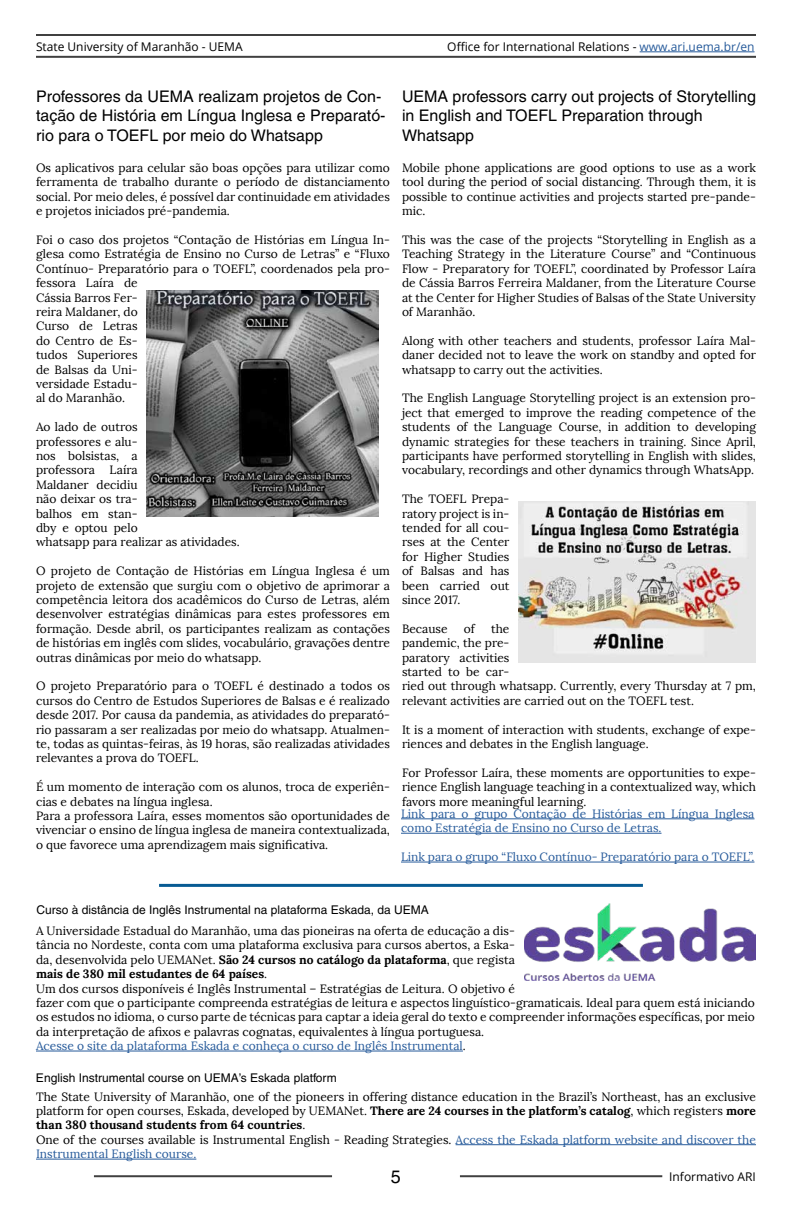
<style>
.page{position:relative;width:792px;height:1224px;background:#fff}
.page>*{position:absolute;margin:0;border:0;box-sizing:border-box;transform-origin:0 0}
.t1{font:18px "Helvetica";color:#000}
.t2{font:16px/19.2px "Helvetica";color:#000}
.t3{font:12px/14.4px "Lora";color:#000;text-align:justify}
.t4{font:12px/14.4px "Lora";color:#275b9b}
.t5{font:12px "Helvetica";color:#000}
.t6{font:12px "Open Sans";color:#000}
.s1{color:#275b9b}
.s2{font-weight:700}
</style>
<div class="page">
<img style="left:146px;top:291px;width:233px;height:225px">
<img style="left:518px;top:502px;width:237px;height:160px">
<hr style="left:159px;top:884px;width:484px;height:3px;background:#075b93">
<hr style="left:401px;top:819px;width:353px;height:1px;background:#275b9b">
<hr style="left:401px;top:833px;width:261px;height:1px;background:#275b9b">
<hr style="left:401px;top:862px;width:353px;height:1px;background:#275b9b">
<img style="left:524px;top:904px;width:232px;height:77px">
<hr style="left:36px;top:1051px;width:427px;height:1px;background:#275b9b">
<hr style="left:456px;top:1144px;width:300px;height:1px;background:#275b9b">
<hr style="left:36px;top:1159px;width:160px;height:1px;background:#275b9b">
<hr style="left:36px;top:34px;width:720px;height:2px;background:#000">
<hr style="left:36px;top:56px;width:720px;height:2px;background:#000">
<hr style="left:94px;top:1175px;width:238px;height:2px;background:#000">
<hr style="left:460px;top:1175px;width:202px;height:2px;background:#000">
<hr style="left:640px;top:52px;width:115px;height:1px;background:#275b9b">
<p class="t6" style="left:36px;top:38px;width:208px">State University of Maranhão - UEMA</p>
<p class="t6" style="left:447px;top:38px;width:309px">Office for International Relations - <span class="s1">www.ari.uema.br/en</span></p>
<h2 class="t2" style="left:36px;top:87px;width:351px">Professores da UEMA realizam projetos de Con&shy;tação de História em Língua Inglesa e Preparató&shy;rio para o TOEFL por meio do Whatsapp</h2>
<p class="t3" style="left:36px;top:161px;width:355px">Os aplicativos para celular são boas opções para utilizar como ferramenta de trabalho durante o período de distanciamento social. Por meio deles, é possível dar continuidade em atividades e projetos iniciados pré-pandemia.</p>
<p class="t3" style="left:36px;top:233px;width:356px;text-align:left">Foi o caso dos projetos “Contação de Histórias em Língua In&shy;glesa como Estratégia de Ensino no Curso de Letras” e “Fluxo<br>Contínuo- Preparatório para o TOEFL”, coordenados pela pro&shy;fessora Laíra de<br>Cássia Barros Fer-<br>reira Maldaner, do<br>Curso de Letras<br>do Centro de Es-<br>tudos Superiores<br>de Balsas da Uni-<br>versidade Estadu-<br>al do Maranhão.</p>
<p class="t3" style="left:36px;top:420px;width:205px;text-align:left">Ao lado de outros<br>professores e alu-<br>nos bolsistas, a<br>professora Laíra<br>Maldaner decidiu<br>não deixar os tra-<br>balhos em stan-<br>dby e optou pelo<br>whatsapp para realizar as atividades.</p>
<p class="t3" style="left:36px;top:564px;width:356px">O projeto de Contação de Histórias em Língua Inglesa é um projeto de extensão que surgiu com o objetivo de aprimorar a competência leitora dos acadêmicos do Curso de Letras, além desenvolver estratégias dinâmicas para estes professores em formação. Desde abril, os participantes realizam as contações de histórias em inglês com slides, vocabulário, gravações dentre outras dinâmicas por meio do whatsapp.</p>
<p class="t3" style="left:36px;top:679px;width:356px">O projeto Preparatório para o TOEFL é destinado a todos os cursos do Centro de Estudos Superiores de Balsas e é realizado desde 2017. Por causa da pandemia, as atividades do preparató&shy;rio passaram a ser realizadas por meio do whatsapp. Atualmen&shy;te, todas as quintas-feiras, às 19 horas, são realizadas atividades relevantes a prova do TOEFL.</p>
<p class="t3" style="left:36px;top:780px;width:356px;text-align:left">É um momento de interação com os alunos, troca de experiên&shy;cias e debates na língua inglesa.<br>Para a professora Laíra, esses momentos são oportunidades de vivenciar o ensino de língua inglesa de maneira contextualizada, o que favorece uma aprendizagem mais significativa.</p>
<h2 class="t2" style="left:402px;top:87px;width:355px">UEMA professors carry out projects of Storytelling in English and TOEFL Preparation through<br>Whatsapp</h2>
<p class="t3" style="left:402px;top:161px;width:356px">Mobile phone applications are good options to use as a work tool during the period of social distancing. Through them, it is possible to continue activities and projects started pre-pande&shy;mic.</p>
<p class="t3" style="left:402px;top:233px;width:355px">This was the case of the projects “Storytelling in English as a Teaching Strategy in the Literature Course” and “Continuous Flow - Preparatory for TOEFL”, coordinated by Professor Laíra de Cássia Barros Ferreira Maldaner, from the Literature Course at the Center for Higher Studies of Balsas of the State University of Maranhão.</p>
<p class="t3" style="left:402px;top:334px;width:356px">Along with other teachers and students, professor Laíra Mal&shy;daner decided not to leave the work on standby and opted for whatsapp to carry out the activities.</p>
<p class="t3" style="left:402px;top:391px;width:356px">The English Language Storytelling project is an extension pro&shy;ject that emerged to improve the reading competence of the students of the Language Course, in addition to developing dynamic strategies for these teachers in training. Since April, participants have performed storytelling in English with slides, vocabulary, recordings and other dynamics through WhatsApp.</p>
<p class="t3" style="left:402px;top:492px;width:109px">The TOEFL Prepa&shy;ratory project is in&shy;tended for all cou&shy;rses at the Center for Higher Studies of Balsas and has been carried out since 2017.</p>
<p class="t3" style="left:402px;top:622px;width:47px">Because</p>
<p class="t3" style="left:464px;top:622px;width:13px">of</p>
<p class="t3" style="left:402px;top:622px;width:355px;text-align:left;text-indent:89px">the<br>pandemic, the pre-<br>paratory activities<br>started to be car-<br>ried out through whatsapp. Currently, every Thursday at 7 pm, relevant activities are carried out on the TOEFL test.</p>
<p class="t3" style="left:402px;top:722px;width:356px">It is a moment of interaction with students, exchange of expe&shy;riences and debates in the English language.</p>
<p class="t3" style="left:402px;top:766px;width:356px">For Professor Laíra, these moments are opportunities to expe&shy;rience English language teaching in a contextualized way, which favors more meaningful learning.</p>
<p class="t4" style="left:401px;top:807px;width:355px">Link para o grupo Contação de Histórias em Língua Inglesa como Estratégia de Ensino no Curso de Letras.</p>
<p class="t4" style="left:401px;top:850px;width:355px">Link para o grupo “Fluxo Contínuo- Preparatório para o TOEFL”.</p>
<p class="t5" style="left:37px;top:903px;width:394px">Curso à distância de Inglês Instrumental na plataforma Eskada, da UEMA</p>
<p class="t3" style="left:36px;top:924px;width:721px;text-align:left">A Universidade Estadual do Maranhão, uma das pioneiras na oferta de educação a dis-<br>tância no Nordeste, conta com uma plataforma exclusiva para cursos abertos, a Eska-<br>da, desenvolvida pelo UEMANet. <span class="s2">São 24 cursos no catálogo da plataforma</span>, que regista<br><span class="s2">mais de 380 mil estudantes de 64 países</span>.<br>Um dos cursos disponíveis é Inglês Instrumental – Estratégias de Leitura. O objetivo é<br>fazer com que o participante compreenda estratégias de leitura e aspectos linguístico-gramaticais. Ideal para quem está iniciando os estudos no idioma, o curso parte de técnicas para captar a ideia geral do texto e compreender informações específicas, por meio da interpretação de afixos e palavras cognatas, equivalentes à língua portuguesa.<br><span class="s1">Acesse o site da plataforma Eskada e conheça o curso de Inglês Instrumental</span>.</p>
<p class="t3" style="left:36px;top:1089px;width:722px;text-align:left">The State University of Maranhão, one of the pioneers in offering distance education in the Brazil’s Northeast, has an exclusive platform for open courses, Eskada, developed by UEMANet. <span class="s2">There are 24 courses in the platform’s catalog</span>, which registers <span class="s2">more than 380 thousand students from 64 countries</span>.<br>One of the courses available is Instrumental English - Reading Strategies. <span class="s1">Access the Eskada platform website and discover the Instrumental English course.</span></p>
<p class="t5" style="left:36px;top:1071px;width:302px">English Instrumental course on UEMA’s Eskada platform</p>
<h1 class="t1" style="left:391px;top:1166px;width:12px">5</h1>
<p class="t6" style="left:669px;top:1168px;width:88px">Informativo ARI</p>
</div>
